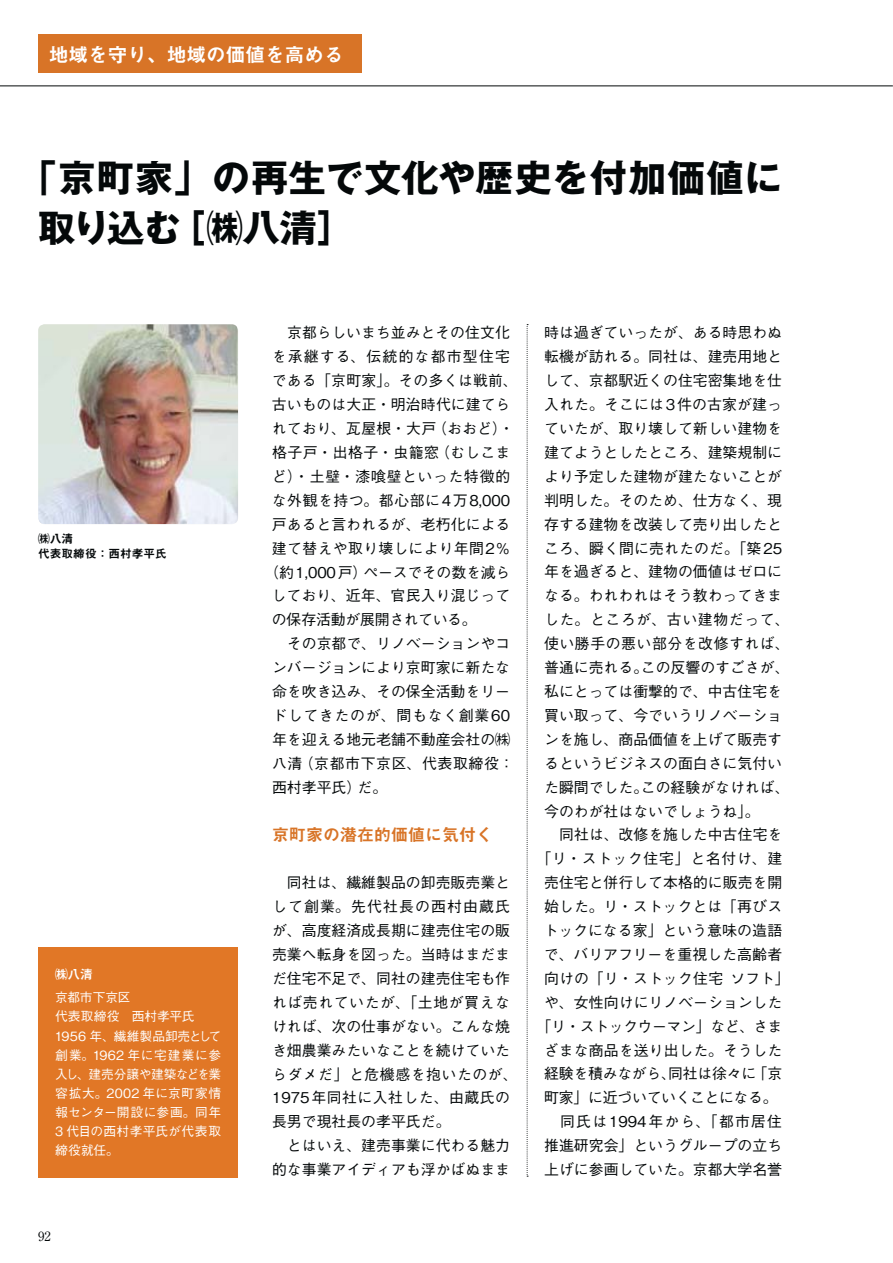
<style>
.page{position:relative;width:893px;height:1263px;background:#fff}
.page>*{position:absolute;margin:0;border:0;box-sizing:border-box;transform-origin:0 0}
.t1{font:37.2px/49.9px "Gothic MB101 Pro Bold 90 msp RKSJ H";letter-spacing:.02em;color:#040809}
.t2{font:19.65px "Midashi Go Pro MB31 90 msp RKSJ H";color:#fff}
.t3{font:16.95px "Midashi Go Pro MB31 90 msp RKSJ H";color:#d87427}
.t4{font:14.85px/23.9px "Gothic BBB Pro Medium 90 msp RKSJ H";color:#040809}
.t5{font:14.85px "Gothic BBB Pro Medium 90 msp RKSJ H";letter-spacing:.035em;color:#040809}
.t6{font:14.85px "Gothic BBB Pro Medium 90 msp RKSJ H";letter-spacing:-.02em;color:#040809}
.t7{font:14.85px "Gothic BBB Pro Medium 90 msp RKSJ H";letter-spacing:.05em;color:#040809}
.t8{font:14.85px "Gothic BBB Pro Medium 90 msp RKSJ H";letter-spacing:.04em;color:#040809}
.t9{font:14.85px "Gothic BBB Pro Medium 90 msp RKSJ H";letter-spacing:-.025em;color:#040809}
.t10{font:14.85px "Gothic BBB Pro Medium 90 msp RKSJ H";letter-spacing:.08em;color:#040809}
.t11{font:14.85px "Gothic BBB Pro Medium 90 msp RKSJ H";letter-spacing:.02em;color:#040809}
.t12{font:14.85px "Gothic BBB Pro Medium 90 msp RKSJ H";letter-spacing:.045em;color:#040809}
.t13{font:14.85px "Gothic BBB Pro Medium 90 msp RKSJ H";letter-spacing:.085em;color:#040809}
.t14{font:12.75px/19.2px "Gothic BBB Pro Medium 90 msp RKSJ H";letter-spacing:.005em;color:#fff}
.t15{font:12.75px "Mi Go MB1 Std De Bold 90 msp RKSJ H";color:#fff}
.t16{font:12.75px "Ryumin Pro Regular 90 msp RKSJ H";color:#040809}
.t17{font:11.7px/14.9px "Midashi Go Pro MB31 90 msp RKSJ H";color:#040809}
</style>
<div class="page">
<div style="left:38px;top:34px;width:323px;height:39px;background:#d87427"></div>
<hr style="left:0;top:86px;width:893px;height:1px;background:#040809">
<svg style="left:527px;top:324px;width:1px;height:853px"></svg>
<img style="left:38px;top:324px;width:200px;height:200px;border-radius:6px">
<div style="left:38px;top:947px;width:200px;height:231px;background:#e17726"></div>
<h2 class="t2" style="left:49px;top:47px;width:296px">地域を守り、地域の価値を高める</h2>
<h1 class="t1" style="left:38px;top:158px;width:745px;text-indent:-19px">「京町家」の再生で文化や歴史を付加価値に取り込む［㈱八清］</h1>
<p class="t17" style="left:38px;top:533px;width:130px">㈱八清<br>代表取締役：西村孝平氏</p>
<p class="t15" style="left:55px;top:969px;width:39px">㈱八清</p>
<p class="t14" style="left:55px;top:990px;width:168px">京都市下京区<br>代表取締役　西村孝平氏<br>1956 年、繊維製品卸売として創業。1962 年に宅建業に参入し、建売分譲や建築などを業容拡大。2002 年に京町家情報センター開設に参画。同年<br>3 代目の西村孝平氏が代表取締役就任。</p>
<p class="t16" style="left:38px;top:1231px;width:14px">92</p>
<p class="t4" style="left:272px;top:323px;width:240px">　京都らしいまち並みとその住文化</p>
<p class="t13" style="left:272px;top:351px;width:240px">を承継する、伝統的な都市型住宅</p>
<p class="t4" style="left:272px;top:371px;width:247px">である「京町家」。その多くは戦前、</p>
<p class="t4" style="left:272px;top:395px;width:240px">古いものは大正・明治時代に建てら</p>
<p class="t4" style="left:272px;top:419px;width:244px">れており、瓦屋根・大戸（おおど）・</p>
<p class="t5" style="left:272px;top:447px;width:240px">格子戸・出格子・虫籠窓（むしこま</p>
<p class="t7" style="left:272px;top:471px;width:240px">ど）・土壁・漆喰壁といった特徴的</p>
<p class="t5" style="left:272px;top:495px;width:240px">な外観を持つ。都心部に4万8,000</p>
<p class="t4" style="left:272px;top:514px;width:240px">戸あると言われるが、老朽化による</p>
<p class="t11" style="left:272px;top:542px;width:240px">建て替えや取り壊しにより年間2％</p>
<p class="t4" style="left:264px;top:562px;width:248px">（約1,000戸）ペースでその数を減ら</p>
<p class="t4" style="left:272px;top:586px;width:240px">しており、近年、官民入り混じって</p>
<p class="t4" style="left:272px;top:610px;width:206px">の保存活動が展開されている。</p>
<p class="t4" style="left:272px;top:634px;width:240px">　その京都で、リノベーションやコ</p>
<p class="t4" style="left:272px;top:658px;width:240px">ンバージョンにより京町家に新たな</p>
<p class="t4" style="left:272px;top:682px;width:240px">命を吹き込み、その保全活動をリー</p>
<p class="t7" style="left:272px;top:710px;width:239px">ドしてきたのが、間もなく創業60</p>
<p class="t4" style="left:272px;top:729px;width:240px">年を迎える地元老舗不動産会社の㈱</p>
<p class="t8" style="left:272px;top:758px;width:243px">八清（京都市下京区、代表取締役：</p>
<p class="t4" style="left:272px;top:777px;width:117px">西村孝平氏）だ。</p>
<p class="t3" style="left:272px;top:829px;width:223px">京町家の潜在的価値に気付く</p>
<p class="t4" style="left:272px;top:873px;width:247px">　同社は、繊維製品の卸売販売業として創業。先代社長の西村由蔵氏が、高度経済成長期に建売住宅の販売業へ転身を図った。当時はまだまだ住宅不足で、同社の建売住宅も作れば売れていたが、「土地が買えなければ、次の仕事がない。こんな焼き畑農業みたいなことを続けていたらダメだ」と危機感を抱いたのが、<br>1975年同社に入社した、由蔵氏の長男で現社長の孝平氏だ。<br>　とはいえ、建売事業に代わる魅力的な事業アイディアも浮かばぬまま</p>
<p class="t4" style="left:544px;top:323px;width:240px">時は過ぎていったが、ある時思わぬ</p>
<p class="t4" style="left:544px;top:347px;width:240px">転機が訪れる。同社は、建売用地と</p>
<p class="t4" style="left:544px;top:371px;width:240px">して、京都駅近くの住宅密集地を仕</p>
<p class="t4" style="left:544px;top:395px;width:240px">入れた。そこには3件の古家が建っ</p>
<p class="t4" style="left:544px;top:419px;width:240px">ていたが、取り壊して新しい建物を</p>
<p class="t4" style="left:544px;top:442px;width:240px">建てようとしたところ、建築規制に</p>
<p class="t4" style="left:544px;top:466px;width:240px">より予定した建物が建たないことが</p>
<p class="t4" style="left:544px;top:490px;width:240px">判明した。そのため、仕方なく、現</p>
<p class="t4" style="left:544px;top:514px;width:240px">存する建物を改装して売り出したと</p>
<p class="t4" style="left:544px;top:538px;width:239px">ころ、瞬く間に売れたのだ。「築25</p>
<p class="t4" style="left:544px;top:562px;width:240px">年を過ぎると、建物の価値はゼロに</p>
<p class="t4" style="left:544px;top:586px;width:240px">なる。われわれはそう教わってきま</p>
<p class="t8" style="left:544px;top:614px;width:247px">した。ところが、古い建物だって、</p>
<p class="t5" style="left:544px;top:638px;width:247px">使い勝手の悪い部分を改修すれば、</p>
<p class="t4" style="left:544px;top:658px;width:247px">普通に売れる。この反響のすごさが、</p>
<p class="t4" style="left:544px;top:682px;width:240px">私にとっては衝撃的で、中古住宅を</p>
<p class="t4" style="left:544px;top:705px;width:240px">買い取って、今でいうリノベーショ</p>
<p class="t4" style="left:544px;top:729px;width:240px">ンを施し、商品価値を上げて販売す</p>
<p class="t4" style="left:544px;top:753px;width:240px">るというビジネスの面白さに気付い</p>
<p class="t4" style="left:544px;top:777px;width:247px">た瞬間でした。この経験がなければ、</p>
<p class="t4" style="left:544px;top:801px;width:217px">今のわが社はないでしょうね」。</p>
<p class="t4" style="left:544px;top:825px;width:240px">　同社は、改修を施した中古住宅を</p>
<p class="t12" style="left:536px;top:853px;width:247px">「リ・ストック住宅」と名付け、建</p>
<p class="t4" style="left:544px;top:873px;width:240px">売住宅と併行して本格的に販売を開</p>
<p class="t4" style="left:544px;top:897px;width:240px">始した。リ・ストックとは「再びス</p>
<p class="t4" style="left:544px;top:921px;width:240px">トックになる家」という意味の造語</p>
<p class="t4" style="left:544px;top:944px;width:240px">で、バリアフリーを重視した高齢者</p>
<p class="t4" style="left:544px;top:968px;width:247px">向けの「リ・ストック住宅 ソフト」</p>
<p class="t4" style="left:544px;top:992px;width:240px">や、女性向けにリノベーションした</p>
<p class="t9" style="left:536px;top:1021px;width:247px">「リ・ストックウーマン」など、さま</p>
<p class="t4" style="left:544px;top:1040px;width:240px">ざまな商品を送り出した。そうした</p>
<p class="t6" style="left:544px;top:1068px;width:240px">経験を積みながら、同社は徐々に「京</p>
<p class="t6" style="left:544px;top:1092px;width:235px">町家」に近づいていくことになる。</p>
<p class="t10" style="left:544px;top:1116px;width:239px">　同氏は1994年から、「都市居住</p>
<p class="t4" style="left:544px;top:1136px;width:240px">推進研究会」というグループの立ち</p>
<p class="t4" style="left:544px;top:1160px;width:240px">上げに参画していた。京都大学名誉</p>
</div>
